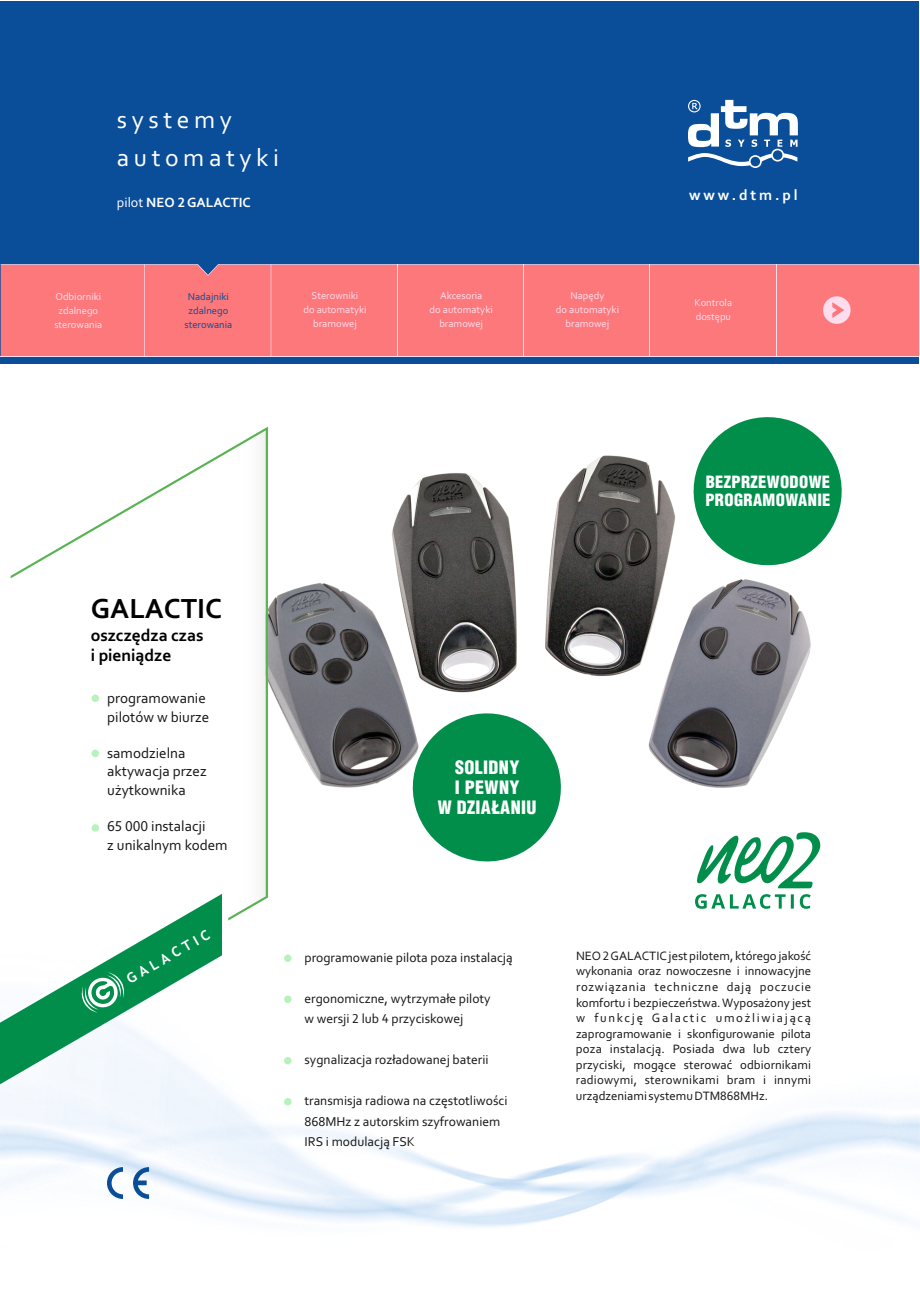
<style>
.page{position:relative;width:920px;height:1290px;background:#fff}
.page>*{position:absolute;margin:0;border:0;box-sizing:border-box;transform-origin:0 0}
.t1{font:700 28.95px "Corebal";color:#000}
.t2{font:25.5px/38.2px "Corbel";letter-spacing:.18em;color:#fff}
.t3{font:900 18px/19.8px "Switzerland Cond";letter-spacing:.02em;color:#fff;text-align:center}
.t4{font:700 17.4px/20.4px "Corebal";color:#000}
.t5{font:900 16.5px/18.1px "Switzerland Cond";letter-spacing:.02em;color:#fff}
.t6{font:700 15.3px "Corbel";letter-spacing:.19em;color:#fff}
.t7{font:15px/18.3px "Corebal";color:#151616}
.t8{font:700 14.1px "Corebal";color:#fff}
.t9{font:700 13.95px "Trebuchet MS";color:#fff}
.t10{font:13.5px/20.5px "Corebal";color:#151616}
.t11{font:12.75px/15.6px "Corebal";color:#151616;text-align:justify}
.t12{font:10.5px/13.8px "Corbel";color:#feddee;text-align:center}
.t13{font:10.5px/13.8px "Corbel";color:#0a4d99;text-align:center}
.s1{font-weight:400}
</style>
<div class="page">
<img style="left:267px;top:426px;width:554px;height:421px">
<div style="left:1px;top:1px;width:918px;height:362px;background:#0a4d99"></div>
<div style="left:1px;top:276px;width:918px;height:80px;background:#fd787a"></div>
<hr style="left:271px;top:265px;width:1px;height:91px;background:#feddee">
<hr style="left:144px;top:265px;width:1px;height:91px;background:#feddee">
<hr style="left:397px;top:265px;width:1px;height:91px;background:#feddee">
<hr style="left:523px;top:265px;width:1px;height:91px;background:#feddee">
<hr style="left:650px;top:265px;width:1px;height:91px;background:#feddee">
<hr style="left:776px;top:265px;width:1px;height:91px;background:#feddee">
<svg style="left:1px;top:264px;width:918px;height:12px"></svg>
<hr style="left:1px;top:356px;width:918px;height:1px;background:#feddee">
<svg style="left:823px;top:296px;width:28px;height:28px"></svg>
<svg style="left:688px;top:100px;width:110px;height:68px"></svg>
<svg style="left:107px;top:1167px;width:16px;height:32px"></svg>
<svg style="left:133px;top:1167px;width:16px;height:32px"></svg>
<div style="left:284px;top:1098px;width:8px;height:7px;background:#b6f2bc;border-radius:50%"></div>
<div style="left:284px;top:995px;width:8px;height:8px;background:#b6f2bc;border-radius:50%"></div>
<div style="left:284px;top:954px;width:8px;height:8px;background:#b6f2bc;border-radius:50%"></div>
<div style="left:284px;top:1057px;width:8px;height:7px;background:#b6f2bc;border-radius:50%"></div>
<svg style="left:681px;top:417px;width:161px;height:161px"></svg>
<svg style="left:400px;top:705px;width:173px;height:157px"></svg>
<svg style="left:694px;top:829px;width:126px;height:59px"></svg>
<svg style="left:695px;top:894px;width:116px;height:15px"></svg>
<svg style="left:0;top:430px;width:266px;height:659px"></svg>
<h2 class="t2" style="left:117px;top:102px;width:164px">systemy automatyki</h2>
<p class="t8" style="left:117px;top:196px;width:135px"><span class="s1">pilot</span> NEO 2 GALACTIC</p>
<p class="t6" style="left:689px;top:189px;width:110px">www.dtm.pl</p>
<p class="t12" style="left:54px;top:291px;width:49px">Odbiorniki zdalnego sterowania</p>
<p class="t13" style="left:184px;top:291px;width:49px">Nadajniki zdalnego sterowania</p>
<p class="t12" style="left:303px;top:290px;width:65px">Sterowniki<br>do automatyki bramowej</p>
<p class="t12" style="left:430px;top:290px;width:65px">Akcesoria<br>do automatyki bramowej</p>
<p class="t12" style="left:556px;top:290px;width:65px">Napędy<br>do automatyki bramowej</p>
<p class="t12" style="left:695px;top:297px;width:39px;text-align:left">Kontrola dostępu</p>
<h1 class="t1" style="left:91px;top:597px;width:133px">GALACTIC</h1>
<h3 class="t4" style="left:91px;top:626px;width:114px">oszczędza czas i pieniądze</h3>
<p class="t7" style="left:107px;top:690px;width:103px">programowanie pilotów w biurze</p>
<p class="t7" style="left:107px;top:745px;width:101px">samodzielna aktywacja przez użytkownika</p>
<p class="t7" style="left:107px;top:819px;width:122px">65 000 instalacji<br>z unikalnym kodem</p>
<p class="t9" style="left:125px;top:975px;width:95px;rotate:-30deg">GALACTIC</p>
<p class="t5" style="left:705px;top:473px;width:127px">BEZPRZEWODOWE<br>PROGRAMOWANIE</p>
<h3 class="t3" style="left:438px;top:758px;width:100px">SOLIDNY<br>I PEWNY<br>W DZIA£ANIU</h3>
<p class="t10" style="left:304px;top:948px;width:210px">programowanie pilota poza instalacją</p>
<p class="t10" style="left:304px;top:989px;width:188px">ergonomiczne, wytrzymałe piloty w wersji 2 lub 4 przyciskowej</p>
<p class="t10" style="left:304px;top:1051px;width:186px">sygnalizacja rozładowanej baterii</p>
<p class="t10" style="left:304px;top:1092px;width:205px">transmisja radiowa na częstotliwości<br>868MHz z autorskim szyfrowaniem<br>IRS i modulacją FSK</p>
<p class="t11" style="left:576px;top:949px;width:237px">NEO 2 GALACTIC jest pilotem, którego jakość wykonania oraz nowoczesne i innowacyjne rozwiązania techniczne dają poczucie komfortu i bezpieczeństwa. Wyposażony jest w funkcję Galactic umożliwiającą zaprogramowanie i skonfigurowanie pilota poza instalacją. Posiada dwa lub cztery przyciski, mogące sterować odbiornikami radiowymi, sterownikami bram i innymi urządzeniami systemu DTM868MHz.</p>
</div>
